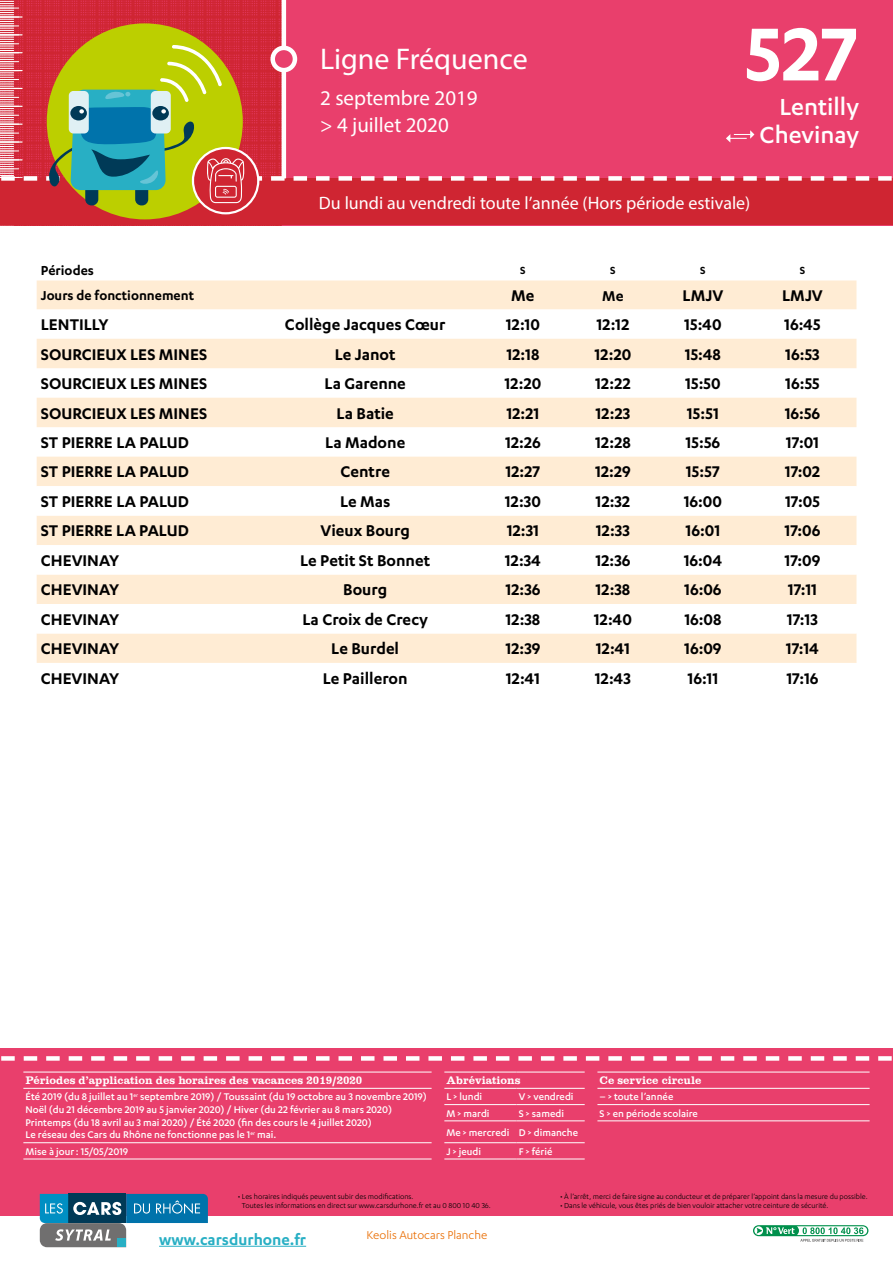
<style>
.page{position:relative;width:893px;height:1263px;background:#fff}
.page>*{position:absolute;margin:0;border:0;box-sizing:border-box;transform-origin:0 0}
.t1{font:600 87px "Karbon";color:#fff}
.t2{font:30px "Myriad Pro";color:#fff}
.t3{font:500 27px/27.5px "Karbon";color:#fff;text-align:right}
.t4{font:21px/27px "Myriad Pro";color:#fff}
.t5{font:600 18px "Karbon";color:#000}
.t6{font:18px "Myriad Pro";color:#fff}
.t7{font:600 17.55px "Karbon";color:#28afc4}
.t8{font:600 16.5px "Karbon";color:#000}
.t9{font:600 15px "Karbon";color:#000}
.t10{font:13.2px "Karbon";color:#ea7007}
.t11{font:600 12px "Karbon";color:#000}
.t12{font:500 11.25px/12.8px "Karbon";color:#fff}
.t13{font:11.25px "Clarendon";color:#fff}
.t14{font:8.25px/9px "Karbon";color:#000}
</style>
<div class="page">
<div style="left:0;top:1048px;width:893px;height:168px;background:#e93f6c"></div>
<svg style="left:1px;top:1056px;width:891px;height:5px"></svg>
<svg style="left:753px;top:1225px;width:115px;height:17px"></svg>
<hr style="left:159px;top:1246px;width:147px;height:1px;background:#28afc4">
<svg style="left:40px;top:1194px;width:168px;height:53px"></svg>
<hr style="left:23px;top:1072px;width:409px;height:1px;background:#fff">
<hr style="left:444px;top:1072px;width:73px;height:1px;background:#fff">
<hr style="left:517px;top:1072px;width:68px;height:1px;background:#fff">
<hr style="left:597px;top:1072px;width:273px;height:1px;background:#fff">
<hr style="left:23px;top:1088px;width:409px;height:1px;background:#fff">
<hr style="left:444px;top:1088px;width:73px;height:1px;background:#fff">
<hr style="left:517px;top:1088px;width:68px;height:1px;background:#fff">
<hr style="left:597px;top:1088px;width:273px;height:1px;background:#fff">
<hr style="left:444px;top:1104px;width:73px;height:1px;background:#fff">
<hr style="left:517px;top:1104px;width:68px;height:1px;background:#fff">
<hr style="left:597px;top:1104px;width:273px;height:1px;background:#fff">
<hr style="left:444px;top:1120px;width:73px;height:1px;background:#fff">
<hr style="left:517px;top:1120px;width:68px;height:1px;background:#fff">
<hr style="left:597px;top:1120px;width:273px;height:1px;background:#fff">
<hr style="left:23px;top:1142px;width:409px;height:1px;background:#fff">
<hr style="left:444px;top:1142px;width:73px;height:1px;background:#fff">
<hr style="left:517px;top:1142px;width:68px;height:1px;background:#fff">
<hr style="left:23px;top:1159px;width:409px;height:1px;background:#fff">
<hr style="left:444px;top:1159px;width:73px;height:1px;background:#fff">
<hr style="left:517px;top:1159px;width:68px;height:1px;background:#fff">
<svg style="left:0;top:0;width:893px;height:225px;background:#d44e5a"></svg>
<svg style="left:37px;top:280px;width:819px;height:206px;fill:#ffecd4"></svg>
<svg style="left:37px;top:516px;width:819px;height:147px;fill:#ffecd4"></svg>
<h2 class="t2" style="left:320px;top:41px;width:209px">Ligne Fréquence</h2>
<p class="t4" style="left:320px;top:84px;width:159px">2 septembre 2019 &gt; 4 juillet 2020</p>
<h1 class="t1" style="left:745px;top:5px;width:115px">527</h1>
<h3 class="t3" style="left:759px;top:92px;width:101px">Lentilly<br>Chevinay</h3>
<p class="t6" style="left:319px;top:192px;width:433px">Du lundi au vendredi toute l’année (Hors période estivale)</p>
<p class="t9" style="left:41px;top:262px;width:55px">Périodes</p>
<p class="t11" style="left:520px;top:264px;width:7px">S</p>
<p class="t11" style="left:610px;top:264px;width:7px">S</p>
<p class="t11" style="left:700px;top:264px;width:7px">S</p>
<p class="t11" style="left:800px;top:264px;width:7px">S</p>
<p class="t9" style="left:41px;top:287px;width:155px">Jours de fonctionnement</p>
<p class="t5" style="left:511px;top:285px;width:25px">Me</p>
<p class="t8" style="left:602px;top:286px;width:23px">Me</p>
<p class="t5" style="left:682px;top:285px;width:42px">LMJV</p>
<p class="t5" style="left:782px;top:285px;width:42px">LMJV</p>
<p class="t5" style="left:41px;top:314px;width:69px">LENTILLY</p>
<p class="t5" style="left:285px;top:314px;width:162px">Collège Jacques Cœur</p>
<p class="t5" style="left:506px;top:314px;width:36px">12:10</p>
<p class="t5" style="left:596px;top:314px;width:34px">12:12</p>
<p class="t5" style="left:684px;top:314px;width:39px">15:40</p>
<p class="t5" style="left:784px;top:314px;width:38px">16:45</p>
<p class="t5" style="left:41px;top:344px;width:168px">SOURCIEUX LES MINES</p>
<p class="t5" style="left:335px;top:344px;width:62px">Le Janot</p>
<p class="t5" style="left:506px;top:344px;width:35px">12:18</p>
<p class="t5" style="left:595px;top:344px;width:38px">12:20</p>
<p class="t5" style="left:685px;top:344px;width:38px">15:48</p>
<p class="t5" style="left:785px;top:344px;width:36px">16:53</p>
<p class="t5" style="left:41px;top:373px;width:168px">SOURCIEUX LES MINES</p>
<p class="t5" style="left:324px;top:373px;width:83px">La Garenne</p>
<p class="t5" style="left:504px;top:373px;width:38px">12:20</p>
<p class="t5" style="left:595px;top:373px;width:37px">12:22</p>
<p class="t5" style="left:685px;top:373px;width:37px">15:50</p>
<p class="t5" style="left:785px;top:373px;width:36px">16:55</p>
<p class="t5" style="left:41px;top:403px;width:168px">SOURCIEUX LES MINES</p>
<p class="t5" style="left:337px;top:403px;width:59px">La Batie</p>
<p class="t5" style="left:506px;top:403px;width:35px">12:21</p>
<p class="t5" style="left:595px;top:403px;width:36px">12:23</p>
<p class="t5" style="left:687px;top:403px;width:33px">15:51</p>
<p class="t5" style="left:785px;top:403px;width:37px">16:56</p>
<p class="t5" style="left:41px;top:432px;width:150px">ST PIERRE LA PALUD</p>
<p class="t5" style="left:325px;top:432px;width:82px">La Madone</p>
<p class="t5" style="left:505px;top:432px;width:37px">12:26</p>
<p class="t5" style="left:595px;top:432px;width:37px">12:28</p>
<p class="t5" style="left:686px;top:432px;width:36px">15:56</p>
<p class="t5" style="left:786px;top:432px;width:35px">17:01</p>
<p class="t5" style="left:41px;top:462px;width:150px">ST PIERRE LA PALUD</p>
<p class="t5" style="left:340px;top:462px;width:51px">Centre</p>
<p class="t5" style="left:505px;top:462px;width:37px">12:27</p>
<p class="t5" style="left:595px;top:462px;width:37px">12:29</p>
<p class="t5" style="left:686px;top:462px;width:36px">15:57</p>
<p class="t5" style="left:785px;top:462px;width:37px">17:02</p>
<p class="t5" style="left:41px;top:491px;width:150px">ST PIERRE LA PALUD</p>
<p class="t5" style="left:340px;top:491px;width:52px">Le Mas</p>
<p class="t5" style="left:505px;top:491px;width:37px">12:30</p>
<p class="t5" style="left:596px;top:491px;width:36px">12:32</p>
<p class="t5" style="left:684px;top:491px;width:40px">16:00</p>
<p class="t5" style="left:785px;top:491px;width:36px">17:05</p>
<p class="t5" style="left:41px;top:521px;width:150px">ST PIERRE LA PALUD</p>
<p class="t5" style="left:321px;top:521px;width:91px">Vieux Bourg</p>
<p class="t5" style="left:507px;top:521px;width:34px">12:31</p>
<p class="t5" style="left:596px;top:521px;width:36px">12:33</p>
<p class="t5" style="left:686px;top:521px;width:36px">16:01</p>
<p class="t5" style="left:784px;top:521px;width:37px">17:06</p>
<p class="t5" style="left:41px;top:550px;width:80px">CHEVINAY</p>
<p class="t5" style="left:300px;top:550px;width:132px">Le Petit St Bonnet</p>
<p class="t5" style="left:505px;top:550px;width:38px">12:34</p>
<p class="t5" style="left:595px;top:550px;width:37px">12:36</p>
<p class="t5" style="left:684px;top:550px;width:40px">16:04</p>
<p class="t5" style="left:784px;top:550px;width:37px">17:09</p>
<p class="t5" style="left:41px;top:580px;width:80px">CHEVINAY</p>
<p class="t5" style="left:343px;top:580px;width:46px">Bourg</p>
<p class="t5" style="left:505px;top:580px;width:37px">12:36</p>
<p class="t5" style="left:595px;top:580px;width:36px">12:38</p>
<p class="t5" style="left:684px;top:580px;width:39px">16:06</p>
<p class="t5" style="left:788px;top:580px;width:31px">17:11</p>
<p class="t5" style="left:41px;top:609px;width:80px">CHEVINAY</p>
<p class="t5" style="left:302px;top:609px;width:127px">La Croix de Crecy</p>
<p class="t5" style="left:505px;top:609px;width:36px">12:38</p>
<p class="t5" style="left:594px;top:609px;width:40px">12:40</p>
<p class="t5" style="left:684px;top:609px;width:39px">16:08</p>
<p class="t5" style="left:787px;top:609px;width:33px">17:13</p>
<p class="t5" style="left:41px;top:639px;width:80px">CHEVINAY</p>
<p class="t5" style="left:331px;top:639px;width:69px">Le Burdel</p>
<p class="t5" style="left:505px;top:639px;width:37px">12:39</p>
<p class="t5" style="left:596px;top:639px;width:36px">12:41</p>
<p class="t5" style="left:684px;top:639px;width:39px">16:09</p>
<p class="t5" style="left:786px;top:639px;width:35px">17:14</p>
<p class="t5" style="left:41px;top:668px;width:80px">CHEVINAY</p>
<p class="t5" style="left:323px;top:668px;width:86px">Le Pailleron</p>
<p class="t5" style="left:506px;top:668px;width:36px">12:41</p>
<p class="t5" style="left:595px;top:668px;width:38px">12:43</p>
<p class="t5" style="left:687px;top:668px;width:32px">16:11</p>
<p class="t5" style="left:786px;top:668px;width:34px">17:16</p>
<p class="t13" style="left:26px;top:1074px;width:338px">Périodes d’application des horaires des vacances 2019/2020</p>
<p class="t13" style="left:446px;top:1074px;width:76px">Abréviations</p>
<p class="t13" style="left:600px;top:1074px;width:103px">Ce service circule</p>
<p class="t12" style="left:26px;top:1090px;width:403px">Été 2019 (du 8 juillet au 1<sup>er</sup> septembre 2019) / Toussaint (du 19 octobre au 3 novembre 2019)<br>Noël (du 21 décembre 2019 au 5 janvier 2020) / Hiver (du 22 février au 8 mars 2020)<br>Printemps (du 18 avril au 3 mai 2020) / Été 2020 (fin des cours le 4 juillet 2020)<br>Le réseau des Cars du Rhône ne fonctionne pas le 1<sup>er</sup> mai.</p>
<p class="t12" style="left:446px;top:1090px;width:37px">L &gt; lundi</p>
<p class="t12" style="left:519px;top:1090px;width:56px">V &gt; vendredi</p>
<p class="t12" style="left:600px;top:1090px;width:75px">– &gt; toute l’année</p>
<p class="t12" style="left:446px;top:1106px;width:45px">M &gt; mardi</p>
<p class="t12" style="left:519px;top:1106px;width:47px">S &gt; samedi</p>
<p class="t12" style="left:600px;top:1106px;width:100px">S &gt; en période scolaire</p>
<p class="t12" style="left:446px;top:1125px;width:133px">Me &gt; mercredi D &gt; dimanche</p>
<p class="t12" style="left:26px;top:1144px;width:104px">Mise à jour: 15/05/2019</p>
<p class="t12" style="left:446px;top:1144px;width:36px">J &gt; jeudi</p>
<p class="t12" style="left:519px;top:1144px;width:35px">F &gt; férié</p>
<p class="t14" style="left:242px;top:1192px;width:250px;text-indent:-4px">• Les horaires indiqués peuvent subir des modifications.<br>Toutes les informations en direct sur www.carsdurhone.fr et au 0 800 10 40 36.</p>
<p class="t14" style="left:560px;top:1192px;width:309px">• À l’arrêt, merci de faire signe au conducteur et de préparer l’appoint dans la mesure du possible.</p>
<p class="t14" style="left:560px;top:1201px;width:270px">• Dans le véhicule, vous êtes priés de bien vouloir attacher votre ceinture de sécurité.</p>
<p class="t7" style="left:159px;top:1229px;width:149px">www.carsdurhone.fr</p>
<p class="t10" style="left:367px;top:1228px;width:122px">Keolis Autocars Planche</p>
</div>
